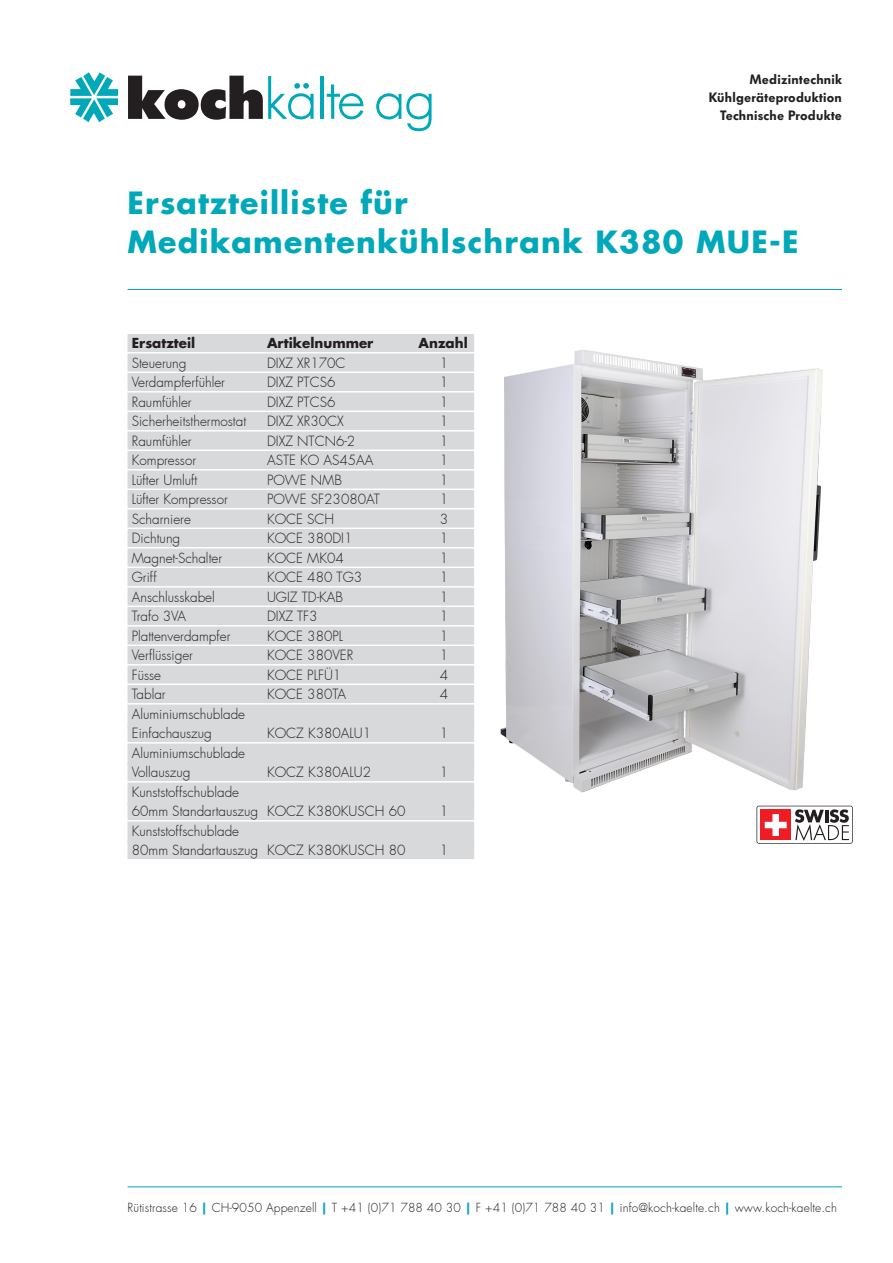
<style>
.page{position:relative;width:893px;height:1263px;background:#fff}
.page>*{position:absolute;margin:0;border:0;box-sizing:border-box;transform-origin:0 0}
.Haupttitel{font:700 30px "Futura";letter-spacing:.04em;color:#00a8b9}
.Tabelle{font:300 13.5px "Futura";color:#231f20}
.t1{font:600 13.5px/18px "Futura BQ";letter-spacing:.02em;color:#231f20;text-align:right}
.Tabelle-2{font:700 13.5px "Futura";color:#231f20}
.t2{font:300 12px "Futura";letter-spacing:.01em;color:#231f20}
.s1{font-weight:700;color:#00a8b9}
</style>
<div class="page">
<svg style="left:70px;top:72px;width:48px;height:50px"></svg>
<svg style="left:128px;top:76px;width:186px;height:44px"></svg>
<hr style="left:320px;top:76px;width:3px;height:43px;background:#00a8b9">
<svg style="left:327px;top:84px;width:37px;height:35px"></svg>
<svg style="left:376px;top:93px;width:56px;height:38px"></svg>
<hr style="left:128px;top:289px;width:714px;height:1px;background:#00a8b9">
<hr style="left:128px;top:1186px;width:714px;height:1px;background:#00a8b9">
<svg style="left:756px;top:806px;width:97px;height:38px"></svg>
<div style="left:128px;top:334px;width:346px;height:18px;background:#d8d9db"></div>
<div style="left:128px;top:353px;width:346px;height:18px;background:#d8d9db"></div>
<div style="left:128px;top:373px;width:346px;height:18px;background:#d8d9db"></div>
<div style="left:128px;top:392px;width:346px;height:18px;background:#d8d9db"></div>
<div style="left:128px;top:412px;width:346px;height:18px;background:#d8d9db"></div>
<div style="left:128px;top:431px;width:346px;height:18px;background:#d8d9db"></div>
<div style="left:128px;top:451px;width:346px;height:18px;background:#d8d9db"></div>
<div style="left:128px;top:470px;width:346px;height:18px;background:#d8d9db"></div>
<div style="left:128px;top:490px;width:346px;height:18px;background:#d8d9db"></div>
<div style="left:128px;top:509px;width:346px;height:18px;background:#d8d9db"></div>
<div style="left:128px;top:529px;width:346px;height:18px;background:#d8d9db"></div>
<div style="left:128px;top:548px;width:346px;height:18px;background:#d8d9db"></div>
<div style="left:128px;top:568px;width:346px;height:18px;background:#d8d9db"></div>
<div style="left:128px;top:587px;width:346px;height:18px;background:#d8d9db"></div>
<div style="left:128px;top:607px;width:346px;height:18px;background:#d8d9db"></div>
<div style="left:128px;top:626px;width:346px;height:18px;background:#d8d9db"></div>
<div style="left:128px;top:646px;width:346px;height:18px;background:#d8d9db"></div>
<div style="left:128px;top:665px;width:346px;height:18px;background:#d8d9db"></div>
<div style="left:128px;top:685px;width:346px;height:18px;background:#d8d9db"></div>
<div style="left:128px;top:704px;width:346px;height:23px;background:#d8d9db"></div>
<div style="left:128px;top:724px;width:346px;height:18px;background:#d8d9db"></div>
<div style="left:128px;top:743px;width:346px;height:23px;background:#d8d9db"></div>
<div style="left:128px;top:763px;width:346px;height:18px;background:#d8d9db"></div>
<div style="left:128px;top:782px;width:346px;height:23px;background:#d8d9db"></div>
<div style="left:128px;top:802px;width:346px;height:18px;background:#d8d9db"></div>
<div style="left:128px;top:821px;width:346px;height:23px;background:#d8d9db"></div>
<div style="left:128px;top:841px;width:346px;height:18px;background:#d8d9db"></div>
<img style="left:500px;top:350px;width:323px;height:443px">
<p class="t1" style="left:709px;top:71px;width:135px">Medizintechnik<br>Kühlgeräteproduktion<br>Technische Produkte</p>
<p class="Haupttitel" style="left:128px;top:182px;width:282px">Ersatzteilliste für</p>
<p class="Haupttitel" style="left:128px;top:221px;width:672px">Medikamentenkühlschrank K380 MUE-E</p>
<p class="Tabelle-2" style="left:132px;top:334px;width:65px">Ersatzteil</p>
<p class="Tabelle-2" style="left:267px;top:334px;width:108px">Artikelnummer</p>
<p class="Tabelle-2" style="left:419px;top:334px;width:51px">Anzahl</p>
<p class="Tabelle" style="left:132px;top:354px;width:56px">Steuerung</p>
<p class="Tabelle" style="left:267px;top:354px;width:80px">DIXZ XR170C</p>
<p class="Tabelle" style="left:440px;top:354px;width:10px">1</p>
<p class="Tabelle" style="left:132px;top:374px;width:95px">Verdampferfühler</p>
<p class="Tabelle" style="left:267px;top:374px;width:70px">DIXZ PTCS6</p>
<p class="Tabelle" style="left:440px;top:374px;width:10px">1</p>
<p class="Tabelle" style="left:132px;top:393px;width:61px">Raumfühler</p>
<p class="Tabelle" style="left:267px;top:393px;width:70px">DIXZ PTCS6</p>
<p class="Tabelle" style="left:440px;top:393px;width:10px">1</p>
<p class="Tabelle" style="left:132px;top:413px;width:116px">Sicherheitsthermostat</p>
<p class="Tabelle" style="left:267px;top:413px;width:78px">DIXZ XR30CX</p>
<p class="Tabelle" style="left:440px;top:413px;width:10px">1</p>
<p class="Tabelle" style="left:132px;top:432px;width:61px">Raumfühler</p>
<p class="Tabelle" style="left:267px;top:432px;width:90px">DIXZ NTCN6-2</p>
<p class="Tabelle" style="left:440px;top:432px;width:10px">1</p>
<p class="Tabelle" style="left:132px;top:452px;width:66px">Kompressor</p>
<p class="Tabelle" style="left:267px;top:452px;width:108px">ASTE KO AS45AA</p>
<p class="Tabelle" style="left:440px;top:452px;width:10px">1</p>
<p class="Tabelle" style="left:132px;top:471px;width:67px">Lüfter Umluft</p>
<p class="Tabelle" style="left:267px;top:471px;width:76px">POWE NMB</p>
<p class="Tabelle" style="left:440px;top:471px;width:10px">1</p>
<p class="Tabelle" style="left:132px;top:491px;width:97px">Lüfter Kompressor</p>
<p class="Tabelle" style="left:267px;top:491px;width:114px">POWE SF23080AT</p>
<p class="Tabelle" style="left:440px;top:491px;width:10px">1</p>
<p class="Tabelle" style="left:132px;top:510px;width:61px">Scharniere</p>
<p class="Tabelle" style="left:267px;top:510px;width:69px">KOCE SCH</p>
<p class="Tabelle" style="left:440px;top:510px;width:10px">3</p>
<p class="Tabelle" style="left:132px;top:530px;width:50px">Dichtung</p>
<p class="Tabelle" style="left:267px;top:530px;width:87px">KOCE 380DI1</p>
<p class="Tabelle" style="left:440px;top:530px;width:10px">1</p>
<p class="Tabelle" style="left:132px;top:549px;width:92px">Magnet-Schalter</p>
<p class="Tabelle" style="left:267px;top:549px;width:78px">KOCE MK04</p>
<p class="Tabelle" style="left:440px;top:549px;width:10px">1</p>
<p class="Tabelle" style="left:132px;top:569px;width:26px">Griff</p>
<p class="Tabelle" style="left:267px;top:569px;width:97px">KOCE 480 TG3</p>
<p class="Tabelle" style="left:440px;top:569px;width:10px">1</p>
<p class="Tabelle" style="left:132px;top:588px;width:85px">Anschlusskabel</p>
<p class="Tabelle" style="left:267px;top:588px;width:78px">UGIZ TD-KAB</p>
<p class="Tabelle" style="left:440px;top:588px;width:10px">1</p>
<p class="Tabelle" style="left:132px;top:608px;width:56px">Trafo 3VA</p>
<p class="Tabelle" style="left:267px;top:608px;width:52px">DIXZ TF3</p>
<p class="Tabelle" style="left:440px;top:608px;width:10px">1</p>
<p class="Tabelle" style="left:132px;top:627px;width:100px">Plattenverdampfer</p>
<p class="Tabelle" style="left:267px;top:627px;width:78px">KOCE 380PL</p>
<p class="Tabelle" style="left:440px;top:627px;width:10px">1</p>
<p class="Tabelle" style="left:132px;top:647px;width:63px">Verflüssiger</p>
<p class="Tabelle" style="left:267px;top:647px;width:88px">KOCE 380VER</p>
<p class="Tabelle" style="left:440px;top:647px;width:10px">1</p>
<p class="Tabelle" style="left:132px;top:666px;width:31px">Füsse</p>
<p class="Tabelle" style="left:267px;top:666px;width:76px">KOCE PLFÜ1</p>
<p class="Tabelle" style="left:440px;top:666px;width:10px">4</p>
<p class="Tabelle" style="left:132px;top:686px;width:35px">Tablar</p>
<p class="Tabelle" style="left:267px;top:686px;width:80px">KOCE 380TA</p>
<p class="Tabelle" style="left:440px;top:686px;width:10px">4</p>
<p class="Tabelle" style="left:132px;top:705px;width:115px">Aluminiumschublade</p>
<p class="Tabelle" style="left:132px;top:725px;width:81px">Einfachauszug</p>
<p class="Tabelle" style="left:267px;top:725px;width:106px">KOCZ K380ALU1</p>
<p class="Tabelle" style="left:440px;top:725px;width:10px">1</p>
<p class="Tabelle" style="left:132px;top:744px;width:115px">Aluminiumschublade</p>
<p class="Tabelle" style="left:132px;top:764px;width:60px">Vollauszug</p>
<p class="Tabelle" style="left:267px;top:764px;width:106px">KOCZ K380ALU2</p>
<p class="Tabelle" style="left:440px;top:764px;width:10px">1</p>
<p class="Tabelle" style="left:132px;top:783px;width:109px">Kunststoffschublade</p>
<p class="Tabelle" style="left:132px;top:803px;width:275px">60mm Standartauszug KOCZ K380KUSCH 60</p>
<p class="Tabelle" style="left:440px;top:803px;width:10px">1</p>
<p class="Tabelle" style="left:132px;top:822px;width:109px">Kunststoffschublade</p>
<p class="Tabelle" style="left:132px;top:842px;width:275px">80mm Standartauszug KOCZ K380KUSCH 80</p>
<p class="Tabelle" style="left:440px;top:842px;width:10px">1</p>
<p class="t2" style="left:128px;top:1200px;width:711px">Rütistrasse 16 <span class="s1">|</span> CH-9050 Appenzell <span class="s1">|</span> T +41 (0)71 788 40 30 <span class="s1">|</span> F +41 (0)71 788 40 31 <span class="s1">|</span> info@koch-kaelte.ch <span class="s1">|</span> www.koch-kaelte.ch</p>
</div>
